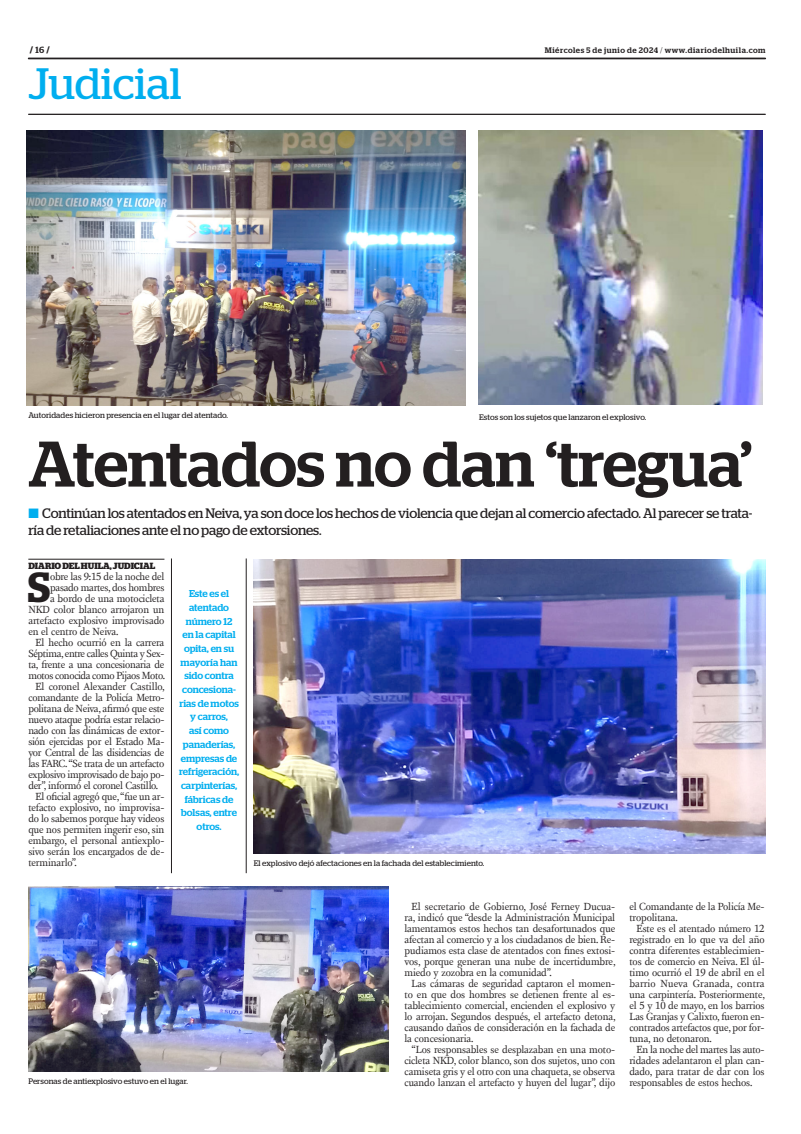
<style>
.page{position:relative;width:801px;height:1134px;background:#fff}
.page>*{position:absolute;margin:0;border:0;box-sizing:border-box;transform-origin:0 0}
.TITULO{font:500 64.3px "Stag";letter-spacing:-.005em;color:#231f20}
.t1{font:43.9px "Stag";color:#00aeef}
.TEXTO_UNO{font:600 42px "Stag";color:#231f20}
.SUMARIO{font:13.7px/16.5px "Stag";letter-spacing:-.015em;color:#231f20}
.TEXTO{font:10.6px/11px "New Fournier BP";letter-spacing:-.02em;color:#231f20;text-align:justify}
.TEXTO_UNO-2{font:10.6px "New Fournier BP";letter-spacing:-.015em;color:#231f20}
.DESTACADO_AZUL{font:500 10px/13.7px "Stag";letter-spacing:-.005em;color:#00aeef;text-align:center}
.CREDITO_1{font:700 9px "Stag";color:#231f20}
.PIE_DE_FOTO{font:8px "Stag";letter-spacing:.005em;color:#231f20}
.t2{font:500 8px "Stag";letter-spacing:.06em;color:#231f20}
.s1{font-weight:500}
.s2{font-weight:300}
.s3{color:#00aeef}
</style>
<div class="page">
<svg style="left:28px;top:58px;width:737px;height:1px"></svg>
<hr style="left:28px;top:114px;width:737px;height:1px;background:#231f20">
<img style="left:26px;top:130px;width:439px;height:275px">
<img style="left:253px;top:559px;width:512px;height:294px">
<img style="left:28px;top:886px;width:360px;height:185px">
<img style="left:478px;top:130px;width:285px;height:275px">
<hr style="left:28px;top:559px;width:136px;height:1px;background:#231f20">
<hr style="left:171px;top:558px;width:1px;height:315px;background:#231f20">
<hr style="left:246px;top:558px;width:1px;height:315px;background:#231f20">
<p class="CREDITO_1" style="left:30px;top:45px;width:21px">/ <span class="s1">16</span> /</p>
<p class="t2" style="left:545px;top:45px;width:222px">Miércoles 5 de junio de 2024 <span class="s2">/</span> www.diariodelhuila.com</p>
<p class="t1" style="left:28px;top:58px;width:155px">Judicial</p>
<p class="PIE_DE_FOTO" style="left:28px;top:410px;width:201px">Autoridades hicieron presencia en el lugar del atentado.</p>
<p class="PIE_DE_FOTO" style="left:479px;top:412px;width:169px">Estos son los sujetos que lanzaron el explosivo.</p>
<p class="TITULO" style="left:28px;top:426px;width:725px">Atentados no dan ‘tregua’</p>
<p class="SUMARIO" style="left:28px;top:505px;width:725px"><span class="s3">■</span> Continúan los atentados en Neiva, ya son doce los hechos de violencia que dejan al comercio afectado. Al parecer se trata&shy;ría de retaliaciones ante el no pago de extorsiones.</p>
<p class="CREDITO_1" style="left:28px;top:561px;width:128px">DIARIO DEL HUILA, JUDICIAL</p>
<p class="TEXTO_UNO" style="left:28px;top:563px;width:24px">S</p>
<p class="TEXTO_UNO-2" style="left:50px;top:570px;width:116px">obre las 9:15 de la noche del</p>
<p class="TEXTO_UNO-2" style="left:50px;top:581px;width:116px">pasado martes, dos hombres</p>
<p class="TEXTO_UNO-2" style="left:50px;top:592px;width:116px">a bordo de una motocicleta</p>
<p class="TEXTO_UNO-2" style="left:28px;top:603px;width:138px">NKD color blanco arrojaron un</p>
<p class="TEXTO_UNO-2" style="left:28px;top:614px;width:138px">artefacto explosivo improvisado</p>
<p class="TEXTO_UNO-2" style="left:28px;top:625px;width:92px">en el centro de Neiva.</p>
<p class="TEXTO" style="left:28px;top:637px;width:138px;text-indent:7px">El hecho ocurrió en la carrera Séptima, entre calles Quinta y Sex&shy;ta, frente a una concesionaria de motos conocida como Pijaos Moto.</p>
<p class="TEXTO" style="left:28px;top:681px;width:138px;text-indent:7px">El coronel Alexander Castillo, comandante de la Policía Metro&shy;politana de Neiva, afirmó que este nuevo ataque podría estar relacio&shy;nado con las dinámicas de extor&shy;sión ejercidas por el Estado Ma&shy;yor Central de las disidencias de las FARC. “Se trata de un artefacto explosivo improvisado de bajo po&shy;der”, informó el coronel Castillo.</p>
<p class="TEXTO" style="left:28px;top:791px;width:138px;text-indent:7px">El oficial agregó que, “fue un ar&shy;tefacto explosivo, no improvisa&shy;do lo sabemos porque hay videos que nos permiten ingerir eso, sin embargo, el personal antiexplo&shy;sivo serán los encargados de de&shy;terminarlo”.</p>
<p class="DESTACADO_AZUL" style="left:179px;top:587px;width:62px">Este es el atentado número 12 en la capital opita, en su mayoría han sido contra concesiona&shy;rias de motos y carros,<br>así como panaderías, empresas de refrigeración, carpinterías, fábricas de bolsas, entre otros.</p>
<p class="PIE_DE_FOTO" style="left:254px;top:858px;width:232px">El explosivo dejó afectaciones en la fachada del establecimiento.</p>
<p class="PIE_DE_FOTO" style="left:28px;top:1077px;width:161px">Personas de antiexplosivo estuvo en el lugar.</p>
<p class="TEXTO" style="left:404px;top:901px;width:213px;text-indent:7px">El secretario de Gobierno, José Ferney Ducua&shy;ra, indicó que “desde la Administración Municipal lamentamos estos hechos tan desafortunados que afectan al comercio y a los ciudadanos de bien. Re&shy;pudiamos esta clase de atentados con fines extosi&shy;vos, porque generan una nube de incertidumbre, miedo y zozobra en la comunidad”.</p>
<p class="TEXTO" style="left:404px;top:978px;width:213px;text-indent:7px">Las cámaras de seguridad captaron el momen&shy;to en que dos hombres se detienen frente al es&shy;tablecimiento comercial, encienden el explosivo y lo arrojan. Segundos después, el artefacto detona, causando daños de consideración en la fachada de la concesionaria.</p>
<p class="TEXTO" style="left:404px;top:1044px;width:212px;text-indent:7px">“Los responsables se desplazaban en una moto&shy;cicleta NKD, color blanco, son dos sujetos, uno con camiseta gris y el otro con una chaqueta, se observa cuando lanzan el artefacto y huyen del lugar”, dijo</p>
<p class="TEXTO" style="left:629px;top:901px;width:137px">el Comandante de la Policía Me&shy;tropolitana.</p>
<p class="TEXTO" style="left:629px;top:923px;width:137px;text-indent:7px">Este es el atentado número 12 registrado en lo que va del año contra diferentes establecimien&shy;tos de comercio en Neiva. El úl&shy;timo ocurrió el 19 de abril en el barrio Nueva Granada, contra una carpintería. Posteriormente, el 5 y 10 de mayo, en los barrios Las Granjas y Calixto, fueron en&shy;contrados artefactos que, por for&shy;tuna, no detonaron.</p>
<p class="TEXTO" style="left:629px;top:1044px;width:137px;text-indent:7px">En la noche del martes las auto&shy;ridades adelantaron el plan can&shy;dado, para tratar de dar con los responsables de estos hechos.</p>
</div>
